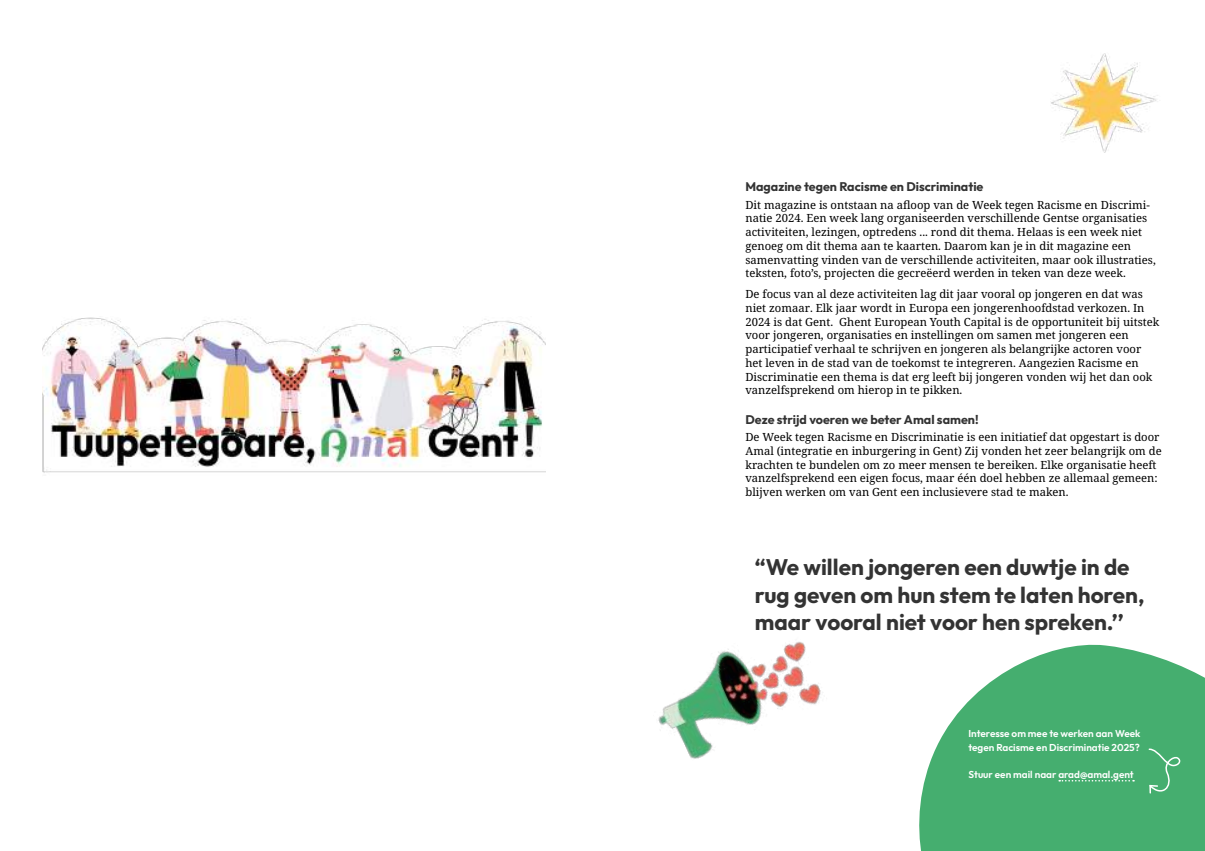
<style>
.page{position:relative;width:1205px;height:851px;background:#fff}
.page>*{position:absolute;margin:0;border:0;box-sizing:border-box;transform-origin:0 0}
.t1{font:700 22.5px/27.5px "Outfit";color:#333}
.t2{font:700 12.5px "Outfit";color:#333}
.t3{font:11.25px/13.8px "Noto Serif";color:#000}
.t4{font:600 10px/13.8px "Outfit";color:#fff}
</style>
<div class="page">
<svg style="left:919px;top:644px;width:286px;height:206px;background:#61ba84"></svg>
<svg style="left:1148px;top:747px;width:33px;height:50px;background:#57b67d"></svg>
<img style="left:658px;top:642px;width:163px;height:117px">
<img style="left:43px;top:317px;width:503px;height:156px">
<img style="left:1051px;top:53px;width:107px;height:100px">
<svg style="left:1059px;top:779px;width:75px;height:2px"></svg>
<p class="t2" style="left:745px;top:181px;width:239px">Magazine tegen Racisme en Discriminatie</p>
<p class="t3" style="left:745px;top:198px;width:412px">Dit magazine is ontstaan na afloop van de Week tegen Racisme en Discrimi&shy;natie 2024. Een week lang organiseerden verschillende Gentse organisaties activiteiten, lezingen, optredens ... rond dit thema. Helaas is een week niet genoeg om dit thema aan te kaarten. Daarom kan je in dit magazine een samenvatting vinden van de verschillende activiteiten, maar ook illustraties, teksten, foto’s, projecten die gecreëerd werden in teken van deze week.</p>
<p class="t3" style="left:745px;top:287px;width:415px">De focus van al deze activiteiten lag dit jaar vooral op jongeren en dat was niet zomaar. Elk jaar wordt in Europa een jongerenhoofdstad verkozen. In 2024 is dat Gent. Ghent European Youth Capital is de opportuniteit bij uitstek voor jongeren, organisaties en instellingen om samen met jongeren een participatief verhaal te schrijven en jongeren als belangrijke actoren voor het leven in de stad van de toekomst te integreren. Aangezien Racisme en Discriminatie een thema is dat erg leeft bij jongeren vonden wij het dan ook vanzelfsprekend om hierop in te pikken.</p>
<p class="t2" style="left:745px;top:413px;width:235px">Deze strijd voeren we beter Amal samen!</p>
<p class="t3" style="left:745px;top:430px;width:418px">De Week tegen Racisme en Discriminatie is een initiatief dat opgestart is door Amal (integratie en inburgering in Gent) Zij vonden het zeer belangrijk om de krachten te bundelen om zo meer mensen te bereiken. Elke organisatie heeft vanzelfsprekend een eigen focus, maar één doel hebben ze allemaal gemeen: blijven werken om van Gent een inclusievere stad te maken.</p>
<h1 class="t1" style="left:755px;top:555px;width:391px">“We willen jongeren een duwtje in de rug geven om hun stem te laten horen, maar vooral niet voor hen spreken.’’</h1>
<p class="t4" style="left:968px;top:727px;width:173px">Interesse om mee te werken aan Week tegen Racisme en Discriminatie 2025?</p>
<p class="t4" style="left:968px;top:768px;width:167px">Stuur een mail naar arad@amal.gent</p>
</div>
